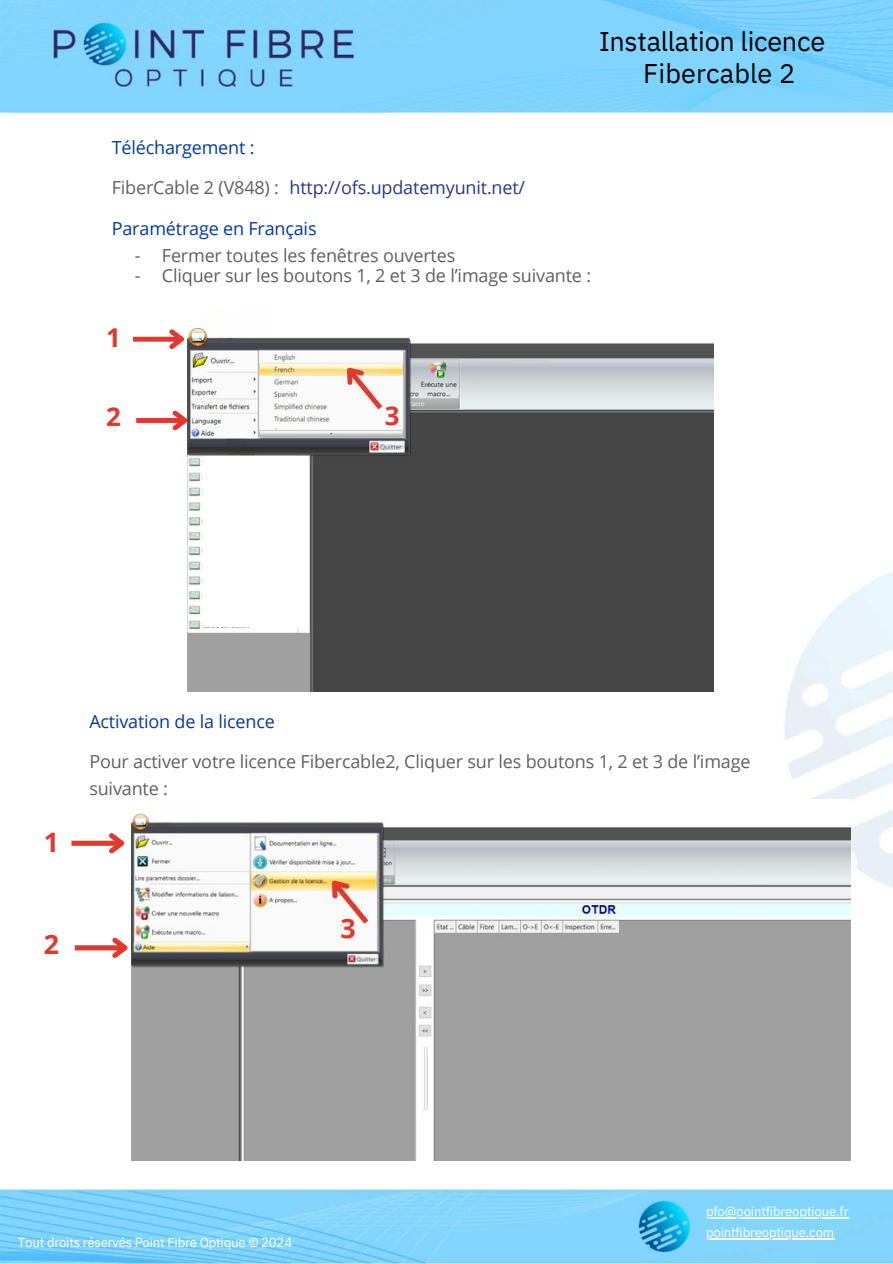
<style>
.page{position:relative;width:893px;height:1264px;background:#fff}
.page>*{position:absolute;margin:0;border:0;box-sizing:border-box;transform-origin:0 0}
.t1{font:27px "IBM Plex Sans";letter-spacing:-.01em;color:#000}
.t2{font:700 26.85px "Open Sans";color:#e2382e}
.t3{font:700 25.95px "Open Sans";color:#e2382e}
.t4{font:18px/20.2px "Open Sans";letter-spacing:-.01em;color:#606060}
.t5{font:18px "Open Sans";letter-spacing:-.01em;color:#0039a6}
.t6{font:18px "Open Sans";letter-spacing:-.01em;color:#2b3594}
.t7{font:13.2px "IBM Plex Sans";letter-spacing:-.015em;color:#fff}
</style>
<div class="page">
<img style="left:0;top:0;width:892px;height:113px">
<img style="left:9px;top:0;width:375px;height:114px">
<img style="left:784px;top:572px;width:108px;height:329px">
<img style="left:0;top:1189px;width:892px;height:74px">
<hr style="left:706px;top:1216px;width:142px;height:1px;background:#fff">
<hr style="left:706px;top:1238px;width:128px;height:1px;background:#fff">
<img style="left:187px;top:326px;width:526px;height:365px">
<div style="left:133px;top:337px;width:49px;height:5px;background:#e2382e"></div>
<svg style="left:165px;top:326px;width:25px;height:27px"></svg>
<div style="left:136px;top:418px;width:49px;height:5px;background:#e2382e"></div>
<svg style="left:168px;top:406px;width:25px;height:29px"></svg>
<svg style="left:333px;top:355px;width:54px;height:60px"></svg>
<img style="left:132px;top:799px;width:718px;height:361px">
<div style="left:71px;top:840px;width:51px;height:5px;background:#e2382e"></div>
<svg style="left:104px;top:833px;width:21px;height:21px"></svg>
<div style="left:75px;top:945px;width:50px;height:5px;background:#e2382e"></div>
<svg style="left:108px;top:933px;width:25px;height:29px"></svg>
<svg style="left:317px;top:867px;width:56px;height:62px"></svg>
<div style="left:203px;top:456px;width:104px;height:171px;background:#fff"></div>
<p class="t1" style="left:599px;top:23px;width:227px">Installation licence</p>
<p class="t1" style="left:643px;top:55px;width:153px">Fibercable 2</p>
<p class="t5" style="left:112px;top:134px;width:144px">Téléchargement :</p>
<p class="t4" style="left:112px;top:177px;width:169px">FiberCable 2 (V848) :</p>
<p class="t5" style="left:112px;top:215px;width:206px">Paramétrage en Français</p>
<p class="t4" style="left:135px;top:244px;width:7px">- -</p>
<p class="t6" style="left:289px;top:175px;width:237px">http://ofs.updatemyunit.net/</p>
<p class="t4" style="left:162px;top:244px;width:430px">Fermer toutes les fenêtres ouvertes<br>Cliquer sur les boutons 1, 2 et 3 de l’image suivante :</p>
<p class="t3" style="left:106px;top:319px;width:16px">1</p>
<p class="t3" style="left:106px;top:398px;width:16px">2</p>
<p class="t3" style="left:385px;top:397px;width:16px">3</p>
<p class="t2" style="left:44px;top:822px;width:17px">1</p>
<h2 class="t2" style="left:44px;top:924px;width:17px">2</h2>
<p class="t5" style="left:89px;top:708px;width:187px">Activation de la licence</p>
<p class="t4" style="left:89px;top:747px;width:662px;line-height:27px">Pour activer votre licence Fibercable2, Cliquer sur les boutons 1, 2 et 3 de l’image suivante :</p>
<p class="t2" style="left:340px;top:909px;width:17px">3</p>
<h2 class="t7" style="left:18px;top:1233px;width:276px">Tout droits réservés Point Fibre Optique © 2024</h2>
<h2 class="t7" style="left:706px;top:1202px;width:144px">pfo@pointfibreoptique.fr</h2>
<p class="t7" style="left:706px;top:1223px;width:130px">pointfibreoptique.com</p>
</div>
